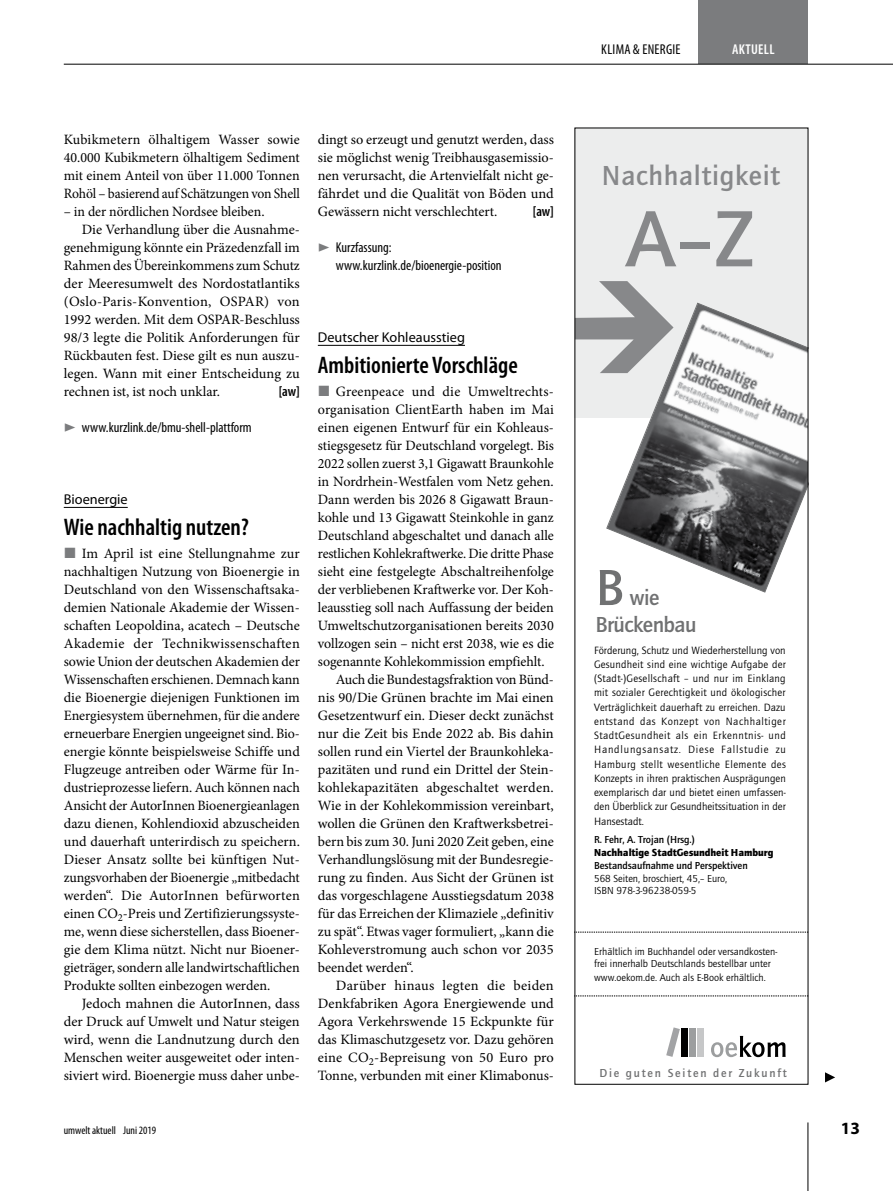
<style>
.page{position:relative;width:893px;height:1191px;background:#fff}
.page>*{position:absolute;margin:0;border:0;box-sizing:border-box;transform-origin:0 0}
.t1{font:700 82.5px "Quay Itc T";color:#87888a}
.t2{font:700 52.5px "Quay Itc T";color:#707172}
.t3{font:700 28.5px "Quay Itc T";letter-spacing:.025em;color:#87888a}
.t4{font:600 condensed 24px "Myriad Pro";color:#000}
.t5{font:700 22.5px/27px "Quay Itc T";letter-spacing:-.025em;color:#707172;text-align:center}
.t6{font:700 17.25px "Myriad Pro";color:#000}
.t7{font:14.25px/18px "Minion Pro";color:#000;text-align:justify}
.t8{font:condensed 14.25px/18px "Myriad Pro";color:#000}
.t9{font:14.25px "Myriad Pro";color:#000}
.t10{font:14.25px "Minion Pro";letter-spacing:.02em;color:#000}
.t11{font:condensed 14.25px "Myriad Pro";letter-spacing:.02em;color:#000}
.t12{font:600 condensed 14.25px "Myriad Pro";color:#000}
.t13{font:600 condensed 14.25px "Myriad Pro";letter-spacing:.02em;color:#fff}
.t14{font:700 12px "Quay Itc T";letter-spacing:.15em;color:#707172}
.t15{font:condensed 11.25px "Myriad Pro";color:#000}
.t16{font:10.95px/14.2px "Quay Itc T";color:#000;text-align:justify}
.t17{font:10.5px/12px "Quay Itc T";color:#000}
.t18{font:700 10.5px "Quay Itc T";letter-spacing:-.005em;color:#000}
.t19{font:10.5px "Quay Itc T Blac";letter-spacing:-.005em;color:#000}
</style>
<div class="page">
<hr style="left:807px;top:1122px;width:1px;height:69px;background:#000">
<div style="left:699px;top:0;width:109px;height:64px;background:#7b7c7e"></div>
<hr style="left:64px;top:64px;width:829px;height:1px;background:#000">
<hr style="left:64px;top:507px;width:64px;height:1px;background:#000">
<hr style="left:318px;top:345px;width:147px;height:1px;background:#000">
<div style="left:575px;top:128px;width:233px;height:290px;background:#eceded"></div>
<svg style="left:576px;top:281px;width:73px;height:92px"></svg>
<div style="left:698px;top:1028px;width:6px;height:28px;background:#c6c7c8"></div>
<div style="left:690px;top:1028px;width:6px;height:28px;background:#9c9e9f"></div>
<div style="left:681px;top:1028px;width:7px;height:28px;background:#000"></div>
<svg style="left:666px;top:1027px;width:14px;height:29px"></svg>
<svg style="left:711px;top:1036px;width:75px;height:21px"></svg>
<svg style="left:576px;top:995px;width:230px;height:1px"></svg>
<svg style="left:576px;top:932px;width:230px;height:1px"></svg>
<svg style="left:606px;top:303px;width:200px;height:289px"></svg>
<svg style="left:825px;top:1072px;width:10px;height:10px"></svg>
<p class="t7" style="left:64px;top:131px;width:238px">Kubikmetern ölhaltigem Wasser sowie 40.000 Kubikmetern ölhaltigem Sediment mit einem Anteil von über 11.000 Tonnen Rohöl – basierend auf Schätzungen von Shell</p>
<p class="t7" style="left:64px;top:203px;width:202px">– in der nördlichen Nordsee bleiben.</p>
<p class="t7" style="left:82px;top:221px;width:220px">Die Verhandlung über die Ausnahme-</p>
<p class="t7" style="left:64px;top:239px;width:238px">genehmigung könnte ein Präzedenzfall im</p>
<p class="t7" style="left:64px;top:257px;width:238px">Rahmen des Übereinkommens zum Schutz</p>
<p class="t7" style="left:64px;top:275px;width:237px">der Meeresumwelt des Nordostatlantiks</p>
<p class="t7" style="left:64px;top:293px;width:237px">(Oslo-Paris-Konvention, OSPAR) von</p>
<p class="t7" style="left:64px;top:311px;width:238px">1992 werden. Mit dem OSPAR-Beschluss</p>
<p class="t7" style="left:64px;top:329px;width:238px">98/3 legte die Politik Anforderungen für</p>
<p class="t7" style="left:64px;top:347px;width:238px">Rückbauten fest. Diese gilt es nun auszu-</p>
<p class="t7" style="left:64px;top:365px;width:237px">legen. Wann mit einer Entscheidung zu</p>
<p class="t7" style="left:64px;top:383px;width:158px">rechnen ist, ist noch unklar.</p>
<p class="t12" style="left:279px;top:382px;width:23px">[aw]</p>
<p class="t8" style="left:82px;top:418px;width:171px">www.kurzlink.de/bmu-shell-plattform</p>
<p class="t9" style="left:64px;top:490px;width:65px">Bioenergie</p>
<h3 class="t4" style="left:64px;top:513px;width:186px">Wie nachhaltig nutzen?</h3>
<p class="t7" style="left:64px;top:545px;width:238px;text-indent:18px">Im April ist eine Stellungnahme zur nachhaltigen Nutzung von Bioenergie in Deutschland von den Wissenschaftsaka&shy;demien Nationale Akademie der Wissen&shy;schaften Leopoldina, acatech – Deutsche Akademie der Technikwissenschaften sowie Union der deutschen Akademien der Wissenschaften erschienen. Demnach kann die Bioenergie diejenigen Funktionen im Energiesystem übernehmen, für die andere erneuerbare Energien ungeeignet sind. Bio&shy;energie könnte beispielsweise Schiffe und Flugzeuge antreiben oder Wärme für In&shy;dustrieprozesse liefern. Auch können nach Ansicht der AutorInnen Bioenergieanlagen dazu dienen, Kohlendioxid abzuscheiden und dauerhaft unterirdisch zu speichern.<br>Dieser Ansatz sollte bei künftigen Nut&shy;zungsvorhaben der Bioenergie „mitbedacht werden“. Die AutorInnen befürworten einen CO<sub>2</sub>-Preis und Zertifizierungssyste&shy;me, wenn diese sicherstellen, dass Bioener&shy;gie dem Klima nützt. Nicht nur Bioener&shy;gieträger, sondern alle landwirtschaftlichen Produkte sollten einbezogen werden.</p>
<p class="t7" style="left:64px;top:995px;width:238px;text-indent:18px">Jedoch mahnen die AutorInnen, dass der Druck auf Umwelt und Natur steigen wird, wenn die Landnutzung durch den Menschen weiter ausgeweitet oder inten&shy;siviert wird. Bioenergie muss daher unbe-</p>
<p class="t7" style="left:318px;top:131px;width:238px">dingt so erzeugt und genutzt werden, dass sie möglichst wenig Treibhausgasemissio&shy;nen verursacht, die Artenvielfalt nicht ge&shy;fährdet und die Qualität von Böden und Gewässern nicht verschlechtert.</p>
<p class="t12" style="left:533px;top:202px;width:23px">[aw]</p>
<p class="t8" style="left:336px;top:238px;width:167px">Kurzfassung: www.kurzlink.de/bioenergie-position</p>
<p class="t9" style="left:318px;top:328px;width:149px">Deutscher Kohleausstieg</p>
<h3 class="t4" style="left:318px;top:351px;width:201px">Ambitionierte Vorschläge</h3>
<p class="t7" style="left:336px;top:383px;width:220px">Greenpeace und die Umweltrechts-</p>
<p class="t7" style="left:318px;top:401px;width:238px">organisation ClientEarth haben im Mai</p>
<p class="t7" style="left:318px;top:419px;width:238px">einen eigenen Entwurf für ein Kohleaus-</p>
<p class="t7" style="left:318px;top:437px;width:238px">stiegsgesetz für Deutschland vorgelegt. Bis</p>
<p class="t7" style="left:318px;top:455px;width:237px">2022 sollen zuerst 3,1 Gigawatt Braunkohle</p>
<p class="t7" style="left:318px;top:473px;width:237px">in Nordrhein-Westfalen vom Netz gehen.</p>
<p class="t7" style="left:318px;top:491px;width:238px">Dann werden bis 2026 8 Gigawatt Braun-</p>
<p class="t7" style="left:318px;top:509px;width:238px">kohle und 13 Gigawatt Steinkohle in ganz</p>
<p class="t7" style="left:318px;top:527px;width:238px">Deutschland abgeschaltet und danach alle</p>
<p class="t7" style="left:318px;top:545px;width:237px">restlichen Kohlekraftwerke. Die dritte Phase</p>
<p class="t7" style="left:318px;top:563px;width:238px">sieht eine festgelegte Abschaltreihenfolge</p>
<p class="t7" style="left:318px;top:581px;width:238px">der verbliebenen Kraftwerke vor. Der Koh-</p>
<p class="t7" style="left:318px;top:599px;width:237px">leausstieg soll nach Auffassung der beiden</p>
<p class="t7" style="left:318px;top:617px;width:237px">Umweltschutzorganisationen bereits 2030</p>
<p class="t7" style="left:318px;top:635px;width:238px">vollzogen sein – nicht erst 2038, wie es die</p>
<p class="t7" style="left:318px;top:653px;width:228px">sogenannte Kohlekommission empfiehlt.</p>
<p class="t7" style="left:336px;top:671px;width:220px">Auch die Bundestagsfraktion von Bünd-</p>
<p class="t7" style="left:318px;top:689px;width:237px">nis 90/Die Grünen brachte im Mai einen</p>
<p class="t7" style="left:318px;top:707px;width:237px">Gesetzentwurf ein. Dieser deckt zunächst</p>
<p class="t7" style="left:318px;top:725px;width:237px">nur die Zeit bis Ende 2022 ab. Bis dahin</p>
<p class="t7" style="left:318px;top:743px;width:238px">sollen rund ein Viertel der Braunkohleka-</p>
<p class="t7" style="left:318px;top:761px;width:238px">pazitäten und rund ein Drittel der Stein-</p>
<p class="t7" style="left:318px;top:779px;width:238px">kohlekapazitäten abgeschaltet werden.</p>
<p class="t7" style="left:318px;top:797px;width:237px">Wie in der Kohlekommission vereinbart,</p>
<p class="t7" style="left:318px;top:815px;width:238px">wollen die Grünen den Kraftwerksbetrei-</p>
<p class="t7" style="left:318px;top:833px;width:238px">bern bis zum 30. Juni 2020 Zeit geben, eine</p>
<p class="t7" style="left:318px;top:851px;width:238px">Verhandlungslösung mit der Bundesregie-</p>
<p class="t7" style="left:318px;top:869px;width:237px">rung zu finden. Aus Sicht der Grünen ist</p>
<p class="t7" style="left:318px;top:887px;width:238px">das vorgeschlagene Ausstiegsdatum 2038</p>
<p class="t7" style="left:318px;top:905px;width:238px">für das Erreichen der Klimaziele „definitiv</p>
<p class="t7" style="left:318px;top:923px;width:238px">zu spät“. Etwas vager formuliert, „kann die</p>
<p class="t7" style="left:318px;top:941px;width:237px">Kohleverstromung auch schon vor 2035</p>
<p class="t7" style="left:318px;top:959px;width:97px">beendet werden“.</p>
<p class="t10" style="left:336px;top:976px;width:219px">Darüber hinaus legten die beiden</p>
<p class="t7" style="left:318px;top:995px;width:238px">Denkfabriken Agora Energiewende und</p>
<p class="t7" style="left:318px;top:1013px;width:238px">Agora Verkehrswende 15 Eckpunkte für</p>
<p class="t7" style="left:318px;top:1031px;width:238px">das Klimaschutzgesetz vor. Dazu gehören</p>
<p class="t7" style="left:318px;top:1049px;width:238px">eine CO<sub>2</sub>-Bepreisung von 50 Euro pro</p>
<p class="t7" style="left:318px;top:1067px;width:238px">Tonne, verbunden mit einer Klimabonus-</p>
<p class="t11" style="left:601px;top:41px;width:81px">KLIMA &amp; ENERGIE</p>
<p class="t13" style="left:732px;top:40px;width:44px">AKTUELL</p>
<h3 class="t3" style="left:602px;top:159px;width:180px">Nachhaltigkeit</h3>
<h1 class="t1" style="left:626px;top:192px;width:130px">A–Z</h1>
<h2 class="t2" style="left:595px;top:558px;width:30px">B</h2>
<h3 class="t5" style="left:595px;top:584px;width:103px">wie<br>Brückenbau</h3>
<p class="t16" style="left:594px;top:643px;width:193px">Förderung, Schutz und Wiederherstellung von Gesundheit sind eine wichtige Aufgabe der (Stadt-)Gesellschaft – und nur im Einklang mit sozialer Gerechtigkeit und ökologischer Verträglichkeit dauerhaft zu erreichen. Dazu entstand das Konzept von Nachhaltiger StadtGesundheit als ein Erkenntnis- und Handlungsansatz. Diese Fallstudie zu Hamburg stellt wesentliche Elemente des Konzepts in ihren praktischen Ausprägungen exemplarisch dar und bietet einen umfassen&shy;den Überblick zur Gesundheitssituation in der Hansestadt.</p>
<p class="t18" style="left:594px;top:834px;width:102px">R. Fehr, A. Trojan (Hrsg.)</p>
<p class="t19" style="left:594px;top:846px;width:181px">Nachhaltige StadtGesundheit Hamburg</p>
<p class="t18" style="left:594px;top:859px;width:155px">Bestandsaufnahme und Perspektiven</p>
<p class="t17" style="left:594px;top:871px;width:135px;line-height:12.8px">568 Seiten, broschiert, 45,– Euro,<br>ISBN 978-3-96238-059-5</p>
<p class="t17" style="left:594px;top:946px;width:185px">Erhältlich im Buchhandel oder versandkosten&shy;frei innerhalb Deutschlands bestellbar unter</p>
<p class="t17" style="left:594px;top:971px;width:173px">www.oekom.de. Auch als E-Book erhältlich.</p>
<p class="t14" style="left:599px;top:1066px;width:189px">Die guten Seiten der Zukunft</p>
<p class="t15" style="left:64px;top:1123px;width:94px">umwelt aktuell Juni 2019</p>
<p class="t6" style="left:841px;top:1117px;width:21px">13</p>
</div>
